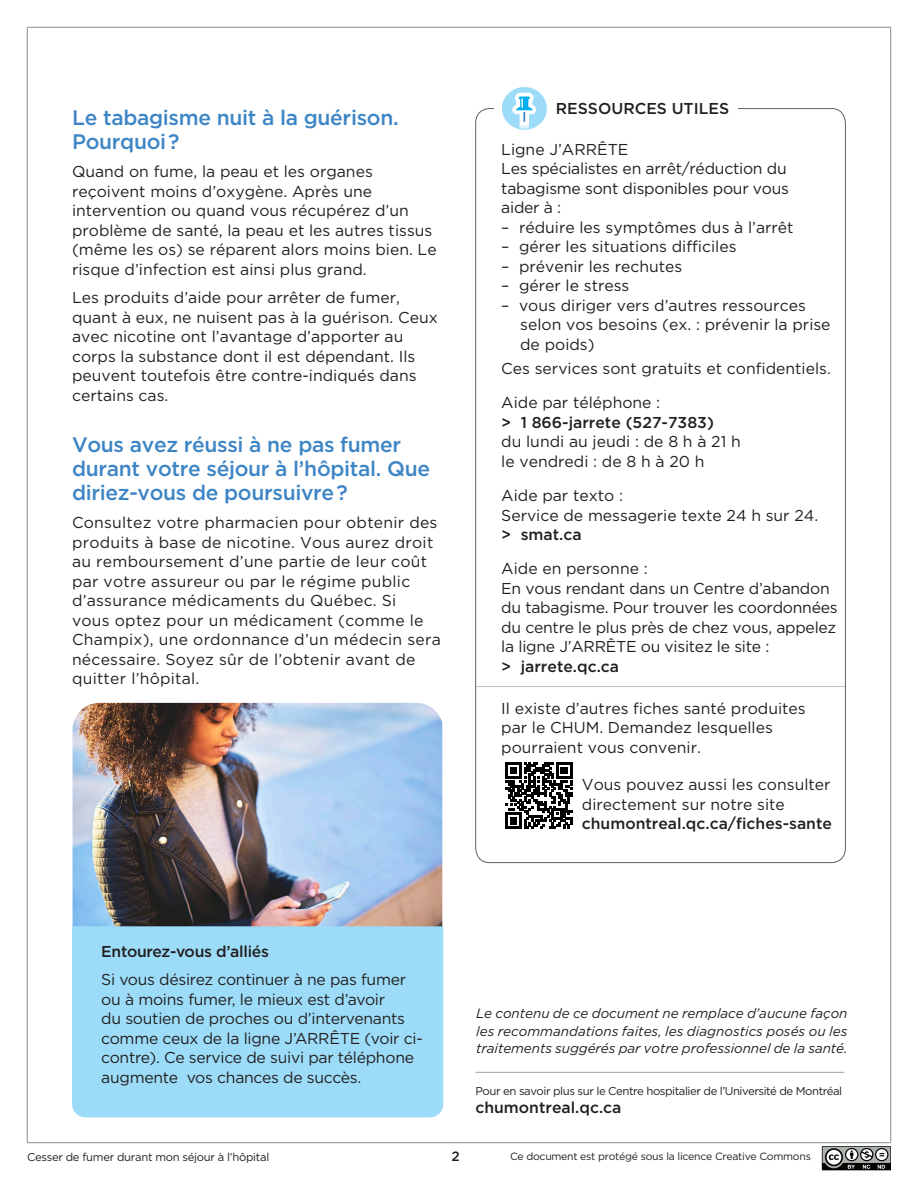
<style>
.page{position:relative;width:918px;height:1188px;background:#fff}
.page>*{position:absolute;margin:0;border:0;box-sizing:border-box;transform-origin:0 0}
.t1{font:500 21px/24px "Gotham";letter-spacing:-.015em;color:#3e85c5}
.t2{font:15.75px/19.5px "Gotham";color:#231f20}
.t3{font:500 15.75px "Gotham";color:#231f20}
.t4{font:italic 13.5px/17.4px "Gotham";letter-spacing:-.005em;color:#231f20;text-align:justify}
.t5{font:500 13.5px "Gotham";color:#231f20}
.t6{font:11.4px "Gotham";letter-spacing:-.04em;color:#231f20}
.t7{font:11.25px "Gotham";letter-spacing:-.025em;color:#231f20}
.t8{font:10.5px "Gotham";letter-spacing:-.025em;color:#231f20}
</style>
<div class="page">
<svg style="left:822px;top:1146px;width:69px;height:24px;background:#737673"></svg>
<hr style="left:475px;top:1072px;width:369px;height:1px;background:#a0a1a5">
<hr style="left:476px;top:686px;width:369px;height:1px;background:#bcbdc0">
<svg style="left:502px;top:87px;width:45px;height:43px"></svg>
<svg style="left:506px;top:762px;width:66px;height:67px"></svg>
<img style="left:73px;top:703px;width:369px;height:223px">
<div style="left:72px;top:926px;width:371px;height:191px;background:#9cdcf8"></div>
<h1 class="t1" style="left:72px;top:105px;width:328px">Le tabagisme nuit à la guérison.<br>Pourquoi?</h1>
<p class="t2" style="left:72px;top:162px;width:366px">Quand on fume, la peau et les organes reçoivent moins d’oxygène. Après une intervention ou quand vous récupérez d’un problème de santé, la peau et les autres tissus (même les os) se réparent alors moins bien. Le risque d’infection est ainsi plus grand.</p>
<p class="t2" style="left:72px;top:288px;width:367px">Les produits d’aide pour arrêter de fumer, quant à eux, ne nuisent pas à la guérison. Ceux avec nicotine ont l’avantage d’apporter au corps la substance dont il est dépendant. Ils peuvent toutefois être contre-indiqués dans certains cas.</p>
<h1 class="t1" style="left:72px;top:432px;width:360px">Vous avez réussi à ne pas fumer durant votre séjour à l’hôpital. Que diriez-vous de poursuivre?</h1>
<p class="t2" style="left:72px;top:513px;width:370px">Consultez votre pharmacien pour obtenir des produits à base de nicotine. Vous aurez droit au remboursement d’une partie de leur coût par votre assureur ou par le régime public d’assurance médicaments du Québec. Si<br>vous optez pour un médicament (comme le Champix), une ordonnance d’un médecin sera nécessaire. Soyez sûr de l’obtenir avant de quitter l’hôpital.</p>
<p class="t3" style="left:556px;top:99px;width:175px">RESSOURCES UTILES</p>
<p class="t2" style="left:501px;top:139px;width:289px">Ligne J’ARRÊTE<br>Les spécialistes en arrêt/réduction du tabagisme sont disponibles pour vous aider à :</p>
<p class="t2" style="left:501px;top:217px;width:294px">– réduire les symptômes dus à l’arrêt</p>
<p class="t2" style="left:501px;top:237px;width:237px">– gérer les situations difficiles</p>
<p class="t2" style="left:501px;top:256px;width:183px">– prévenir les rechutes</p>
<p class="t2" style="left:501px;top:276px;width:130px">– gérer le stress</p>
<p class="t2" style="left:520px;top:295px;width:312px;text-indent:-19px">– vous diriger vers d’autres ressources selon vos besoins (ex. : prévenir la prise de poids)</p>
<p class="t2" style="left:501px;top:351px;width:331px;line-height:34.5px">Ces services sont gratuits et confidentiels.<br>Aide par téléphone :</p>
<p class="t3" style="left:501px;top:412px;width:214px">&gt; 1 866-jarrete (527-7383)</p>
<p class="t2" style="left:501px;top:432px;width:241px">du lundi au jeudi : de 8 h à 21 h le vendredi : de 8 h à 20 h</p>
<p class="t2" style="left:501px;top:486px;width:318px">Aide par texto :<br>Service de messagerie texte 24 h sur 24.</p>
<p class="t3" style="left:501px;top:525px;width:82px">&gt; smat.ca</p>
<p class="t2" style="left:501px;top:559px;width:338px">Aide en personne :<br>En vous rendant dans un Centre d’abandon du tabagisme. Pour trouver les coordonnées du centre le plus près de chez vous, appelez la ligne J’ARRÊTE ou visitez le site :</p>
<p class="t3" style="left:501px;top:657px;width:119px">&gt; jarrete.qc.ca</p>
<p class="t2" style="left:501px;top:699px;width:306px">Il existe d’autres fiches santé produites par le CHUM. Demandez lesquelles pourraient vous convenir.</p>
<p class="t2" style="left:582px;top:775px;width:250px">Vous pouvez aussi les consulter directement sur notre site</p>
<p class="t3" style="left:582px;top:814px;width:252px">chumontreal.qc.ca/fiches-sante</p>
<p class="t3" style="left:101px;top:942px;width:169px">Entourez-vous d’alliés</p>
<p class="t2" style="left:101px;top:970px;width:323px">Si vous désirez continuer à ne pas fumer ou à moins fumer, le mieux est d’avoir<br>du soutien de proches ou d’intervenants comme ceux de la ligne J’ARRÊTE (voir ci&shy;contre). Ce service de suivi par téléphone augmente vos chances de succès.</p>
<p class="t4" style="left:476px;top:1005px;width:373px">Le contenu de ce document ne remplace d’aucune façon les recommandations faites, les diagnostics posés ou les traitements suggérés par votre professionnel de la santé.</p>
<p class="t6" style="left:475px;top:1084px;width:368px">Pour en savoir plus sur le Centre hospitalier de l’Université de Montréal</p>
<p class="t3" style="left:475px;top:1098px;width:148px">chumontreal.qc.ca</p>
<p class="t7" style="left:27px;top:1150px;width:244px">Cesser de fumer durant mon séjour à l’hôpital</p>
<p class="t5" style="left:451px;top:1148px;width:10px">2</p>
<p class="t8" style="left:510px;top:1150px;width:302px">Ce document est protégé sous la licence Creative Commons</p>
</div>
